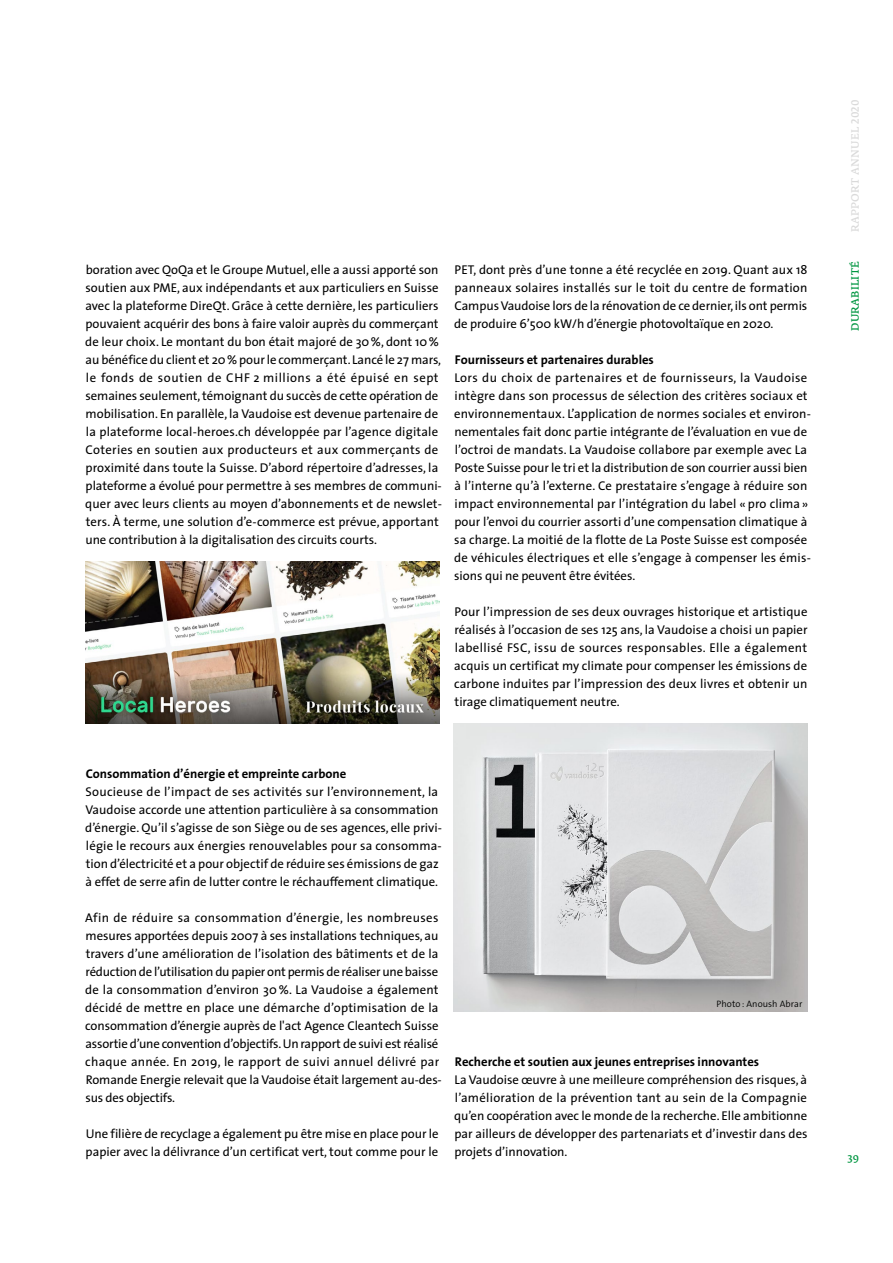
<style>
.page{position:relative;width:893px;height:1263px;background:#fff}
.page>*{position:absolute;margin:0;border:0;box-sizing:border-box;transform-origin:0 0}
.t1{font:12.75px/18px "The Sans";color:#000}
.t2{font:700 12.75px "The Sans";color:#000}
.t3{font:10.5px "Fedra Serif A Pro";letter-spacing:.02em;color:#dadada}
.t4{font:10.5px "Fedra Serif A Pro";letter-spacing:.02em;color:#009641}
.t5{font:300 9.3px "The Sans Os F";letter-spacing:.01em;color:#000}
</style>
<div class="page">
<img style="left:454px;top:724px;width:354px;height:288px">
<img style="left:85px;top:561px;width:354px;height:162px">
<p class="t1" style="left:85px;top:260px;width:358px">boration avec QoQa et le Groupe Mutuel, elle a aussi apporté son soutien aux PME, aux indépendants et aux particuliers en Suisse avec la plateforme DireQt. Grâce à cette dernière, les particuliers pouvaient acquérir des bons à faire valoir auprès du commerçant de leur choix. Le montant du bon était majoré de 30%, dont 10% au bénéfice du client et 20% pour le commerçant. Lancé le 27 mars, le fonds de soutien de CHF 2 millions a été épuisé en sept semaines seulement, témoignant du succès de cette opération de mobilisation. En parallèle, la Vaudoise est devenue partenaire de la plateforme local-heroes.ch développée par l’agence digitale Coteries en soutien aux producteurs et aux commerçants de proximité dans toute la Suisse. D’abord répertoire d’adresses, la plateforme a évolué pour permettre à ses membres de communi&shy;quer avec leurs clients au moyen d’abonnements et de newslet&shy;ters. À terme, une solution d’e-commerce est prévue, apportant une contribution à la digitalisation des circuits courts.</p>
<p class="t1" style="left:454px;top:260px;width:355px;text-align:justify">PET, dont près d’une tonne a été recyclée en 2019. Quant aux 18 panneaux solaires installés sur le toit du centre de formation Campus Vaudoise lors de la rénovation de ce dernier, ils ont permis de produire 6’500 kW/h d’énergie photovoltaïque en 2020.</p>
<p class="t2" style="left:455px;top:349px;width:201px">Fournisseurs et partenaires durables</p>
<p class="t1" style="left:454px;top:368px;width:358px">Lors du choix de partenaires et de fournisseurs, la Vaudoise intègre dans son processus de sélection des critères sociaux et environnementaux. L’application de normes sociales et environ&shy;nementales fait donc partie intégrante de l’évaluation en vue de l’octroi de mandats. La Vaudoise collabore par exemple avec La Poste Suisse pour le tri et la distribution de son courrier aussi bien à l’interne qu’à l’externe. Ce prestataire s’engage à réduire son impact environnemental par l’intégration du label « pro clima » pour l’envoi du courrier assorti d’une compensation climatique à sa charge. La moitié de la flotte de La Poste Suisse est composée de véhicules électriques et elle s’engage à compenser les émis&shy;sions qui ne peuvent être évitées.</p>
<p class="t1" style="left:454px;top:602px;width:355px;text-align:justify">Pour l’impression de ses deux ouvrages historique et artistique réalisés à l’occasion de ses 125 ans, la Vaudoise a choisi un papier labellisé FSC, issu de sources responsables. Elle a également acquis un certificat my climate pour compenser les émissions de carbone induites par l’impression des deux livres et obtenir un tirage climatiquement neutre.</p>
<p class="t2" style="left:86px;top:763px;width:262px">Consommation d’énergie et empreinte carbone</p>
<p class="t1" style="left:85px;top:782px;width:358px">Soucieuse de l’impact de ses activités sur l’environnement, la Vaudoise accorde une attention particulière à sa consommation d’énergie. Qu’il s’agisse de son Siège ou de ses agences, elle privi&shy;légie le recours aux énergies renouvelables pour sa consomma&shy;tion d’électricité et a pour objectif de réduire ses émissions de gaz à effet de serre afin de lutter contre le réchauffement climatique.</p>
<p class="t1" style="left:85px;top:908px;width:358px">Afin de réduire sa consommation d’énergie, les nombreuses mesures apportées depuis 2007 à ses installations techniques, au travers d’une amélioration de l’isolation des bâtiments et de la réduction de l’utilisation du papier ont permis de réaliser une baisse de la consommation d’environ 30%. La Vaudoise a également décidé de mettre en place une démarche d’optimisation de la consommation d’énergie auprès de l'act Agence Cleantech Suisse assortie d’une convention d’objectifs. Un rapport de suivi est réalisé chaque année. En 2019, le rapport de suivi annuel délivré par Romande Energie relevait que la Vaudoise était largement au-des&shy;sus des objectifs.</p>
<p class="t1" style="left:86px;top:1124px;width:354px">Une filière de recyclage a également pu être mise en place pour le papier avec la délivrance d’un certificat vert, tout comme pour le</p>
<p class="t5" style="left:716px;top:997px;width:87px">Photo: Anoush Abrar</p>
<p class="t2" style="left:455px;top:1051px;width:306px">Recherche et soutien aux jeunes entreprises innovantes</p>
<p class="t1" style="left:454px;top:1070px;width:355px;text-align:justify">La Vaudoise œuvre à une meilleure compréhension des risques, à l’amélioration de la prévention tant au sein de la Compagnie qu’en coopération avec le monde de la recherche. Elle ambitionne par ailleurs de développer des partenariats et d’investir dans des projets d’innovation.</p>
<p class="t3" style="left:849px;top:232px;width:134px;rotate:-90deg">RAPPORT ANNUEL 2020</p>
<p class="t4" style="left:849px;top:331px;width:71px;rotate:-90deg">DURABILITÉ</p>
<p class="t4" style="left:848px;top:1151px;width:13px">39</p>
</div>
